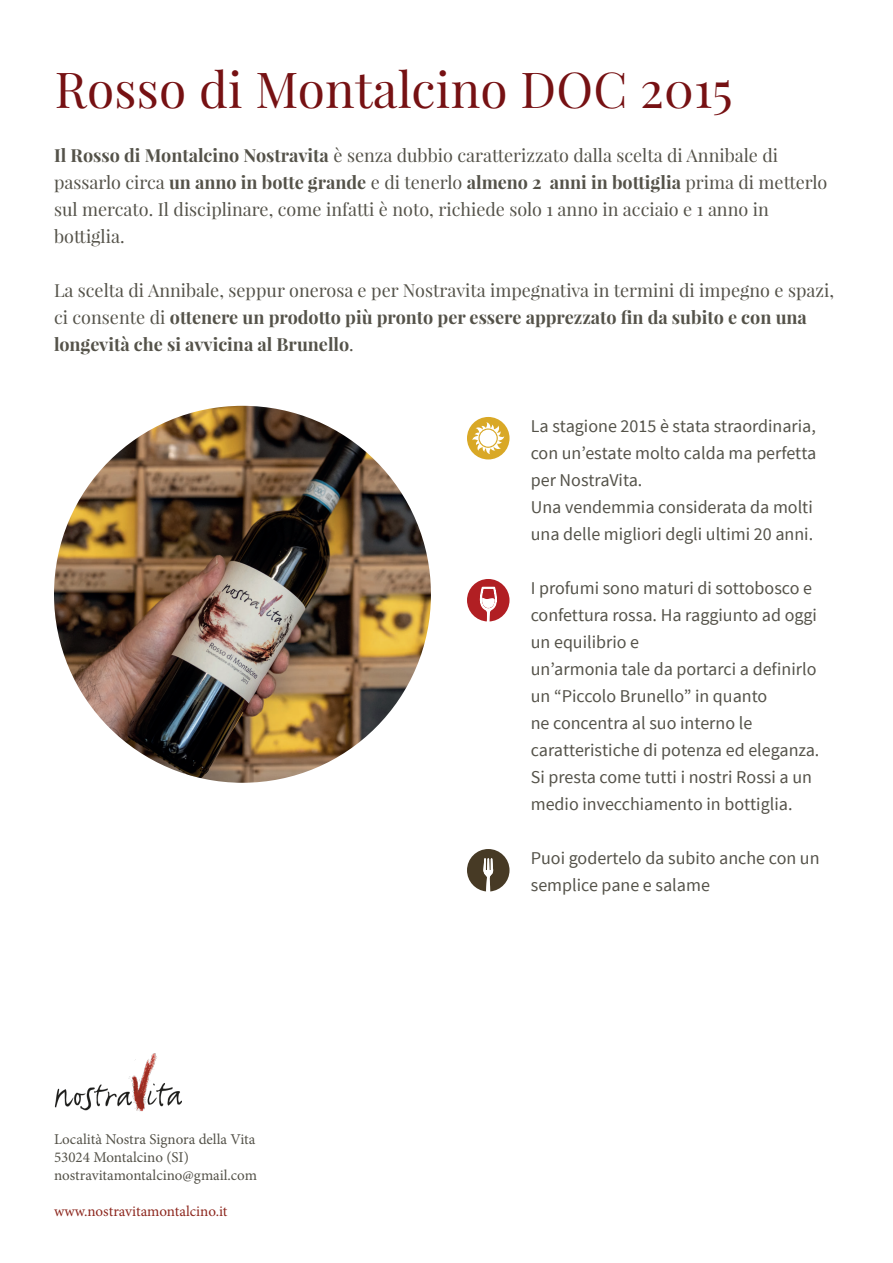
<style>
.page{position:relative;width:893px;height:1263px;background:#fff}
.page>*{position:absolute;margin:0;border:0;box-sizing:border-box;transform-origin:0 0}
.P_Corpo{font:49.5px "Playfair Display";letter-spacing:.005em;color:#761113}
.P_Corpo-2{font:18px/27px "Source Sans Pro";color:#545249}
.P_Corpo-3{font:18px/27px "Playfair Display";color:#545249}
.P_Corpo-4{font:700 18px/27px "Playfair Display";color:#545249}
.t1{font:15px/18px "Minion Pro";color:#545249}
.t2{font:15px "Minion Pro";color:#8d281f}
.s1{font-weight:700}
.s2{font-weight:400}
</style>
<div class="page">
<img style="left:54px;top:1053px;width:127px;height:58px">
<div style="left:467px;top:417px;width:42px;height:42px;background:#d9a826;border-radius:50%"></div>
<svg style="left:472px;top:422px;width:32px;height:32px"></svg>
<div style="left:480px;top:430px;width:17px;height:17px;background:#fff;border-radius:50%"></div>
<svg style="left:467px;top:579px;width:42px;height:42px"></svg>
<svg style="left:467px;top:849px;width:42px;height:42px"></svg>
<img style="left:54px;top:406px;width:377px;height:377px;border-radius:188px">
<p class="P_Corpo" style="left:55px;top:59px;width:679px">Rosso di Montalcino DOC 2015</p>
<p class="P_Corpo-3" style="left:54px;top:142px;width:775px"><span class="s1">Il Rosso di Montalcino Nostravita</span> è senza dubbio caratterizzato dalla scelta di Annibale di passarlo circa <span class="s1">un anno in botte grande</span> e di tenerlo <span class="s1">almeno 2 anni in bottiglia</span> prima di metterlo sul mercato. Il disciplinare, come infatti è noto, richiede solo 1 anno in acciaio e 1 anno in bottiglia.</p>
<p class="P_Corpo-4" style="left:54px;top:277px;width:782px"><span class="s2">La scelta di Annibale, seppur onerosa e per Nostravita impegnativa in termini di impegno e spazi, ci consente di</span> ottenere un prodotto più pronto per essere apprezzato fin da subito e con una longevità che si avvicina al Brunello<span class="s2">.</span></p>
<p class="t1" style="left:54px;top:1130px;width:204px">Località Nostra Signora della Vita<br>53024 Montalcino (SI) nostravitamontalcino@gmail.com</p>
<p class="t2" style="left:54px;top:1201px;width:175px">www.nostravitamontalcino.it</p>
<p class="P_Corpo-2" style="left:531px;top:413px;width:287px;text-align:justify">La stagione 2015 è stata straordinaria, con un’estate molto calda ma perfetta per NostraVita.</p>
<p class="P_Corpo-2" style="left:531px;top:494px;width:284px">Una vendemmia considerata da molti una delle migliori degli ultimi 20 anni.</p>
<p class="P_Corpo-2" style="left:531px;top:575px;width:288px">I profumi sono maturi di sottobosco e confettura rossa. Ha raggiunto ad oggi un equilibrio e</p>
<p class="P_Corpo-2" style="left:531px;top:656px;width:287px">un’armonia tale da portarci a definirlo un “Piccolo Brunello” in quanto</p>
<p class="P_Corpo-2" style="left:531px;top:710px;width:290px">ne concentra al suo interno le caratteristiche di potenza ed eleganza.</p>
<p class="P_Corpo-2" style="left:531px;top:764px;width:283px">Si presta come tutti i nostri Rossi a un medio invecchiamento in bottiglia.</p>
<p class="P_Corpo-2" style="left:531px;top:845px;width:290px">Puoi godertelo da subito anche con un semplice pane e salame</p>
</div>
